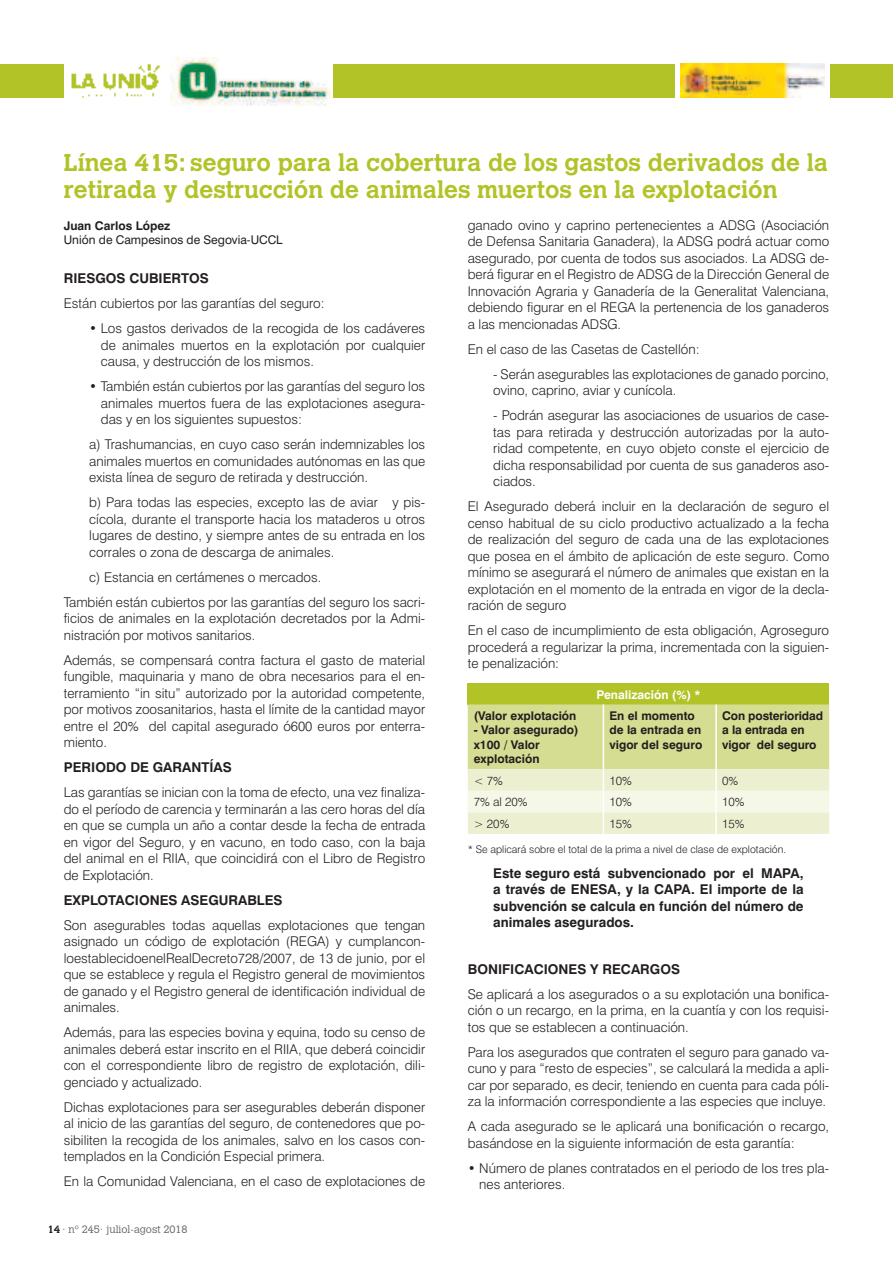
<style>
.page{position:relative;width:893px;height:1263px;background:#fff}
.page>*{position:absolute;margin:0;border:0;box-sizing:border-box;transform-origin:0 0}
.t1{font:24px/27px "Calvert MT Std Bold+HQZCOT";color:#b1c326}
.t2{font:13.5px/16.5px "Swiss 721 BT Light+ZCCNOP";color:#231f20;text-align:justify}
.t3{font:13.5px/16.5px "Swiss 721 BT Bold+KFEOGD";color:#231f20;text-align:justify}
.t4{font:12px/14.4px "Swiss 721 BT Bold+KFEOGD";color:#231f20}
.t5{font:12px "Swiss 721 BT Light+ZCCNOP";color:#231f20}
.t6{font:12px "Swiss 721 BT Roman+QVEENF";color:#231f20}
.t7{font:12px "Swiss 721 BT Bold+KFEOGD";color:#fff}
.t8{font:10.5px "Swiss 721 BT Light+ZCCNOP";color:#231f20}
.t9{font:300 10.5px "Calvert MT Std";color:#686768}
.s1{font-weight:700;color:#272627}
</style>
<div class="page">
<div style="left:0;top:64px;width:893px;height:34px;background:#b1c326"></div>
<div style="left:64px;top:62px;width:110px;height:39px;background:#fff"></div>
<img style="left:71px;top:63px;width:90px;height:35px">
<div style="left:675px;top:64px;width:154px;height:34px;background:#fff"></div>
<div style="left:468px;top:683px;width:361px;height:21px;background:#b1c326"></div>
<svg style="left:468px;top:704px;width:361px;height:130px;background:#e2e7b5"></svg>
<hr style="left:715px;top:812px;width:2px;height:22px;background:#fff">
<img style="left:680px;top:64px;width:144px;height:34px">
<img style="left:171px;top:57px;width:162px;height:49px">
<h1 class="t1" style="left:64px;top:151px;width:766px">Línea 415: seguro para la cobertura de los gastos derivados de la retirada y destrucción de animales muertos en la explotación</h1>
<p class="t4" style="left:64px;top:220px;width:108px">Juan Carlos López</p>
<p class="t6" style="left:64px;top:235px;width:220px">Unión de Campesinos de Segovia-UCCL</p>
<p class="t3" style="left:64px;top:271px;width:147px">RIESGOS CUBIERTOS</p>
<p class="t2" style="left:64px;top:296px;width:262px">Están cubiertos por las garantías del seguro:</p>
<p class="t2" style="left:101px;top:321px;width:326px;text-indent:-12px">• Los gastos derivados de la recogida de los cadáveres de animales muertos en la explotación por cualquier causa, y destrucción de los mismos.</p>
<p class="t2" style="left:101px;top:379px;width:326px;text-indent:-12px">• También están cubiertos por las garantías del seguro los animales muertos fuera de las explotaciones asegura&shy;das y en los siguientes supuestos:</p>
<p class="t2" style="left:89px;top:437px;width:337px">a) Trashumancias, en cuyo caso serán indemnizables los animales muertos en comunidades autónomas en las que exista línea de seguro de retirada y destrucción.</p>
<p class="t2" style="left:89px;top:495px;width:337px">b) Para todas las especies, excepto las de aviar y pis&shy;cícola, durante el transporte hacia los mataderos u otros lugares de destino, y siempre antes de su entrada en los corrales o zona de descarga de animales.</p>
<p class="t2" style="left:64px;top:565px;width:363px;line-height:25px;text-indent:26px">c) Estancia en certámenes o mercados.<br>También están cubiertos por las garantías del seguro los sacri-</p>
<p class="t2" style="left:64px;top:611px;width:363px">ficios de animales en la explotación decretados por la Admi&shy;nistración por motivos sanitarios.</p>
<p class="t2" style="left:64px;top:653px;width:363px">Además, se compensará contra factura el gasto de material fungible, maquinaria y mano de obra necesarios para el en&shy;terramiento “in situ” autorizado por la autoridad competente, por motivos zoosanitarios, hasta el límite de la cantidad mayor entre el 20% del capital asegurado ó600 euros por enterra&shy;miento.</p>
<p class="t3" style="left:64px;top:760px;width:170px">PERIODO DE GARANTÍAS</p>
<p class="t2" style="left:64px;top:785px;width:363px">Las garantías se inician con la toma de efecto, una vez finaliza&shy;do el período de carencia y terminarán a las cero horas del día en que se cumpla un año a contar desde la fecha de entrada en vigor del Seguro, y en vacuno, en todo caso, con la baja del animal en el RIIA, que coincidirá con el Libro de Registro de Explotación.</p>
<p class="t3" style="left:64px;top:893px;width:220px">EXPLOTACIONES ASEGURABLES</p>
<p class="t2" style="left:64px;top:918px;width:363px">Son asegurables todas aquellas explotaciones que tengan asignado un código de explotación (REGA) y cumplancon&shy;loestablecidoenelRealDecreto728/2007, de 13 de junio, por el que se establece y regula el Registro general de movimientos de ganado y el Registro general de identificación individual de animales.</p>
<p class="t2" style="left:64px;top:1025px;width:363px">Además, para las especies bovina y equina, todo su censo de animales deberá estar inscrito en el RIIA, que deberá coincidir con el correspondiente libro de registro de explotación, dili&shy;genciado y actualizado.</p>
<p class="t2" style="left:64px;top:1100px;width:363px">Dichas explotaciones para ser asegurables deberán disponer al inicio de las garantías del seguro, de contenedores que po&shy;sibiliten la recogida de los animales, salvo en los casos con&shy;templados en la Condición Especial primera.</p>
<p class="t2" style="left:64px;top:1174px;width:363px">En la Comunidad Valenciana, en el caso de explotaciones de</p>
<p class="t9" style="left:47px;top:1225px;width:142px"><span class="s1">14</span> · nº 245· juliol-agost 2018</p>
<p class="t2" style="left:468px;top:218px;width:363px">ganado ovino y caprino pertenecientes a ADSG (Asociación de Defensa Sanitaria Ganadera), la ADSG podrá actuar como asegurado, por cuenta de todos sus asociados. La ADSG de&shy;berá figurar en el Registro de ADSG de la Dirección General de Innovación Agraria y Ganadería de la Generalitat Valenciana, debiendo figurar en el REGA la pertenencia de los ganaderos a las mencionadas ADSG.</p>
<p class="t2" style="left:468px;top:342px;width:233px">En el caso de las Casetas de Castellón:</p>
<p class="t2" style="left:493px;top:367px;width:337px">- Serán asegurables las explotaciones de ganado porcino, ovino, caprino, aviar y cunícola.</p>
<p class="t2" style="left:493px;top:408px;width:337px">- Podrán asegurar las asociaciones de usuarios de case&shy;tas para retirada y destrucción autorizadas por la auto&shy;ridad competente, en cuyo objeto conste el ejercicio de dicha responsabilidad por cuenta de sus ganaderos aso&shy;ciados.</p>
<p class="t2" style="left:468px;top:499px;width:363px">El Asegurado deberá incluir en la declaración de seguro el censo habitual de su ciclo productivo actualizado a la fecha de realización del seguro de cada una de las explotaciones que posea en el ámbito de aplicación de este seguro. Como mínimo se asegurará el número de animales que existan en la explotación en el momento de la entrada en vigor de la decla&shy;ración de seguro</p>
<p class="t2" style="left:468px;top:623px;width:363px">En el caso de incumplimiento de esta obligación, Agroseguro procederá a regularizar la prima, incrementada con la siguien&shy;te penalización:</p>
<p class="t7" style="left:596px;top:690px;width:106px">Penalización (%) *</p>
<p class="t4" style="left:474px;top:710px;width:104px">(Valor explotación</p>
<p class="t4" style="left:474px;top:724px;width:106px">- Valor asegurado) x100 / Valor explotación</p>
<p class="t4" style="left:609px;top:710px;width:94px">En el momento de la entrada en vigor del seguro</p>
<p class="t4" style="left:722px;top:710px;width:103px">Con posterioridad a la entrada en vigor del seguro</p>
<p class="t5" style="left:474px;top:776px;width:31px">&lt; 7%</p>
<p class="t5" style="left:609px;top:776px;width:24px">10%</p>
<p class="t5" style="left:722px;top:776px;width:18px">0%</p>
<p class="t5" style="left:474px;top:798px;width:55px">7% al 20%</p>
<p class="t5" style="left:609px;top:798px;width:24px">10%</p>
<p class="t5" style="left:722px;top:798px;width:24px">10%</p>
<p class="t5" style="left:474px;top:819px;width:37px">&gt; 20%</p>
<p class="t5" style="left:609px;top:819px;width:24px">15%</p>
<p class="t5" style="left:722px;top:819px;width:24px">15%</p>
<p class="t8" style="left:468px;top:845px;width:320px">* Se aplicará sobre el total de la prima a nivel de clase de explotación.</p>
<p class="t3" style="left:493px;top:866px;width:312px">Este seguro está subvencionado por el MAPA, a través de ENESA, y la CAPA. El importe de la subvención se calcula en función del número de animales asegurados.</p>
<p class="t3" style="left:468px;top:962px;width:214px">BONIFICACIONES Y RECARGOS</p>
<p class="t2" style="left:468px;top:987px;width:363px">Se aplicará a los asegurados o a su explotación una bonifica&shy;ción o un recargo, en la prima, en la cuantía y con los requisi&shy;tos que se establecen a continuación.</p>
<p class="t2" style="left:468px;top:1045px;width:363px">Para los asegurados que contraten el seguro para ganado va&shy;cuno y para “resto de especies”, se calculará la medida a apli&shy;car por separado, es decir, teniendo en cuenta para cada póli&shy;za la información correspondiente a las especies que incluye.</p>
<p class="t2" style="left:468px;top:1119px;width:363px">A cada asegurado se le aplicará una bonificación o recargo, basándose en la siguiente información de esta garantía:</p>
<p class="t2" style="left:479px;top:1161px;width:351px;text-indent:-12px">• Número de planes contratados en el periodo de los tres pla&shy;nes anteriores.</p>
</div>
